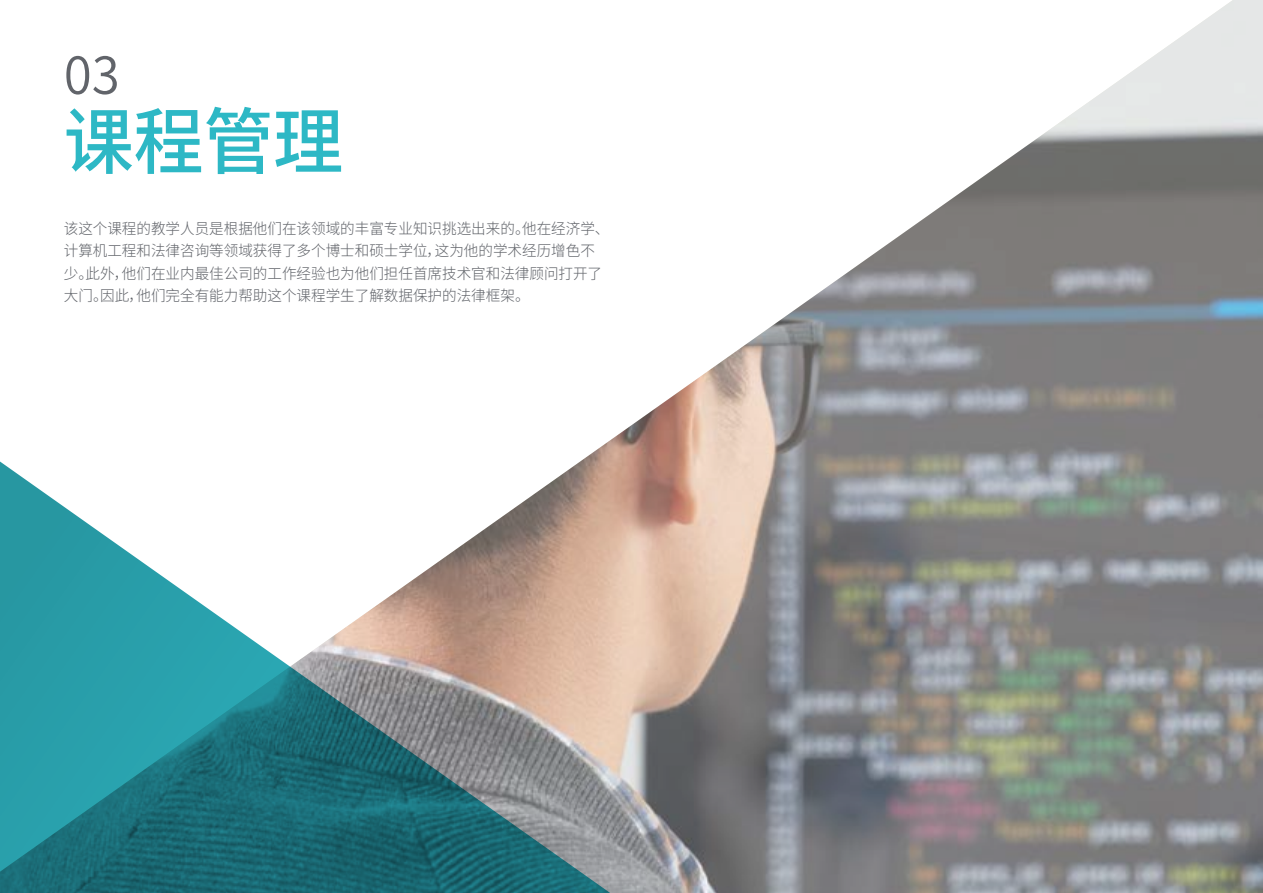
<style>
.page{position:relative;width:1263px;height:893px;background:#fff}
.page>*{position:absolute;margin:0;border:0;box-sizing:border-box;transform-origin:0 0}
.t1{font:500 72px "Source Han Sans CN";color:#2db8c5}
.t2{font:52.5px "Source Han Sans CN";color:#61646a}
.t3{font:300 15px/22.5px "Source Han Sans CN";color:#61646a}
</style>
<div class="page">
<img style="left:602px;top:0;width:661px;height:893px">
<svg style="left:0;top:446px;width:640px;height:447px"></svg>
<h2 class="t2" style="left:64px;top:45px;width:57px">03</h2>
<h1 class="t1" style="left:64px;top:101px;width:281px">课程管理</h1>
<p class="t3" style="left:64px;top:217px;width:547px">该这个课程的教学人员是根据他们在该领域的丰富专业知识挑选出来的。他在经济学、计算机工程和法律咨询等领域获得了多个博士和硕士学位，这为他的学术经历增色不少。此外，他们在业内最佳公司的工作经验也为他们担任首席技术官和法律顾问打开了大门。因此，他们完全有能力帮助这个课程学生了解数据保护的法律框架。</p>
</div>
